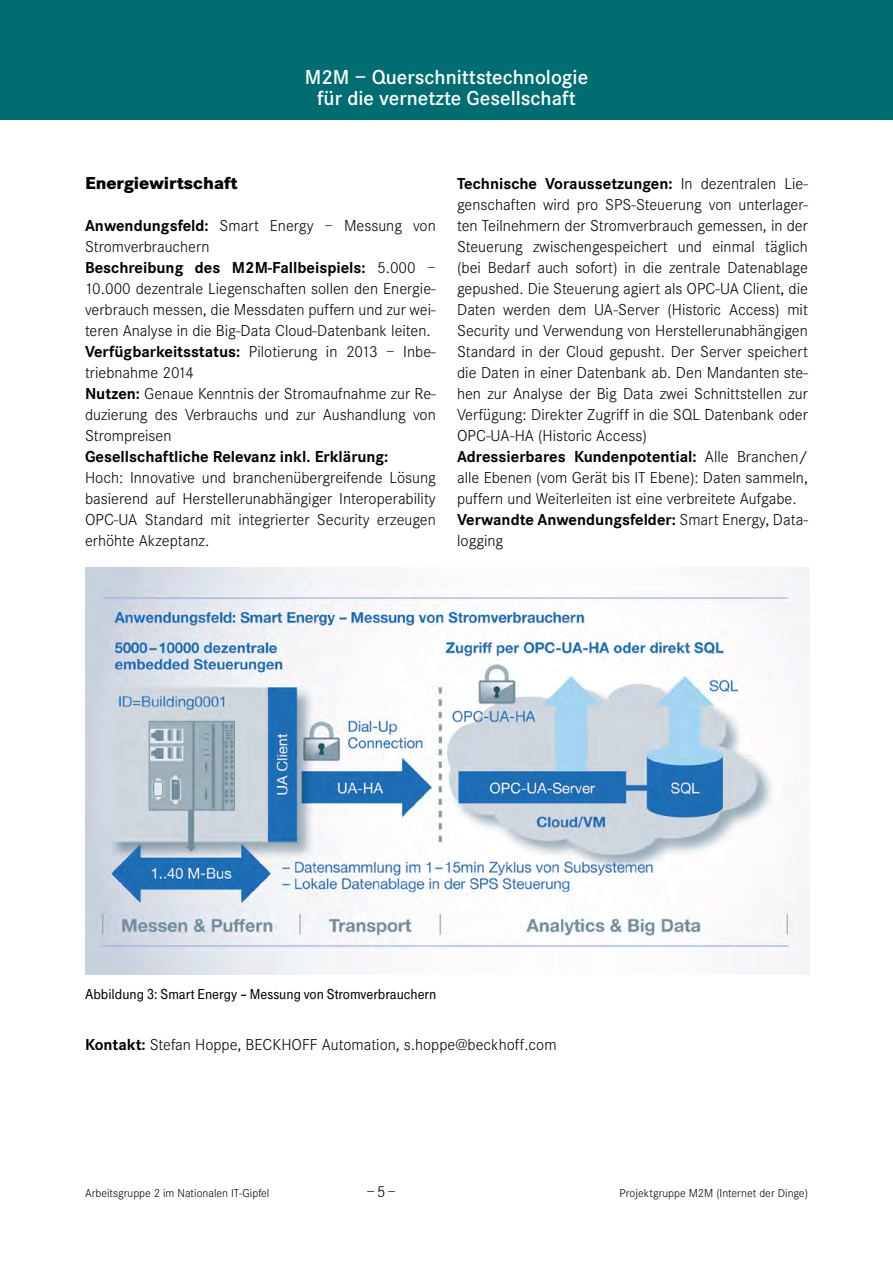
<style>
.page{position:relative;width:893px;height:1263px;background:#fff}
.page>*{position:absolute;margin:0;border:0;box-sizing:border-box;transform-origin:0 0}
.t1{font:600 21px/21px "Corporate S";color:#fff;text-align:center}
.t2{font:800 18px "Corporate S";color:#000}
.t3{font:300 16.5px/21px "Corporate S";color:#000}
.t4{font:700 16.5px "Corporate S";color:#000}
.t5{font:15px "Tele Grotesk Halb";color:#000}
.t6{font:300 12px "Corporate S";color:#000}
.s1{font-weight:700}
</style>
<div class="page">
<div style="left:0;top:0;width:893px;height:120px;background:#006d72"></div>
<img style="left:85px;top:567px;width:725px;height:408px">
<p class="t1" style="left:305px;top:67px;width:285px">M2M – Querschnittstechnologie für die vernetzte Gesellschaft</p>
<p class="t2" style="left:85px;top:172px;width:154px">Energiewirtschaft</p>
<p class="t3" style="left:85px;top:215px;width:352px"><span class="s1">Anwendungsfeld:</span> Smart Energy – Messung von Stromverbrauchern<br><span class="s1">Beschreibung des M2M-Fallbeispiels:</span> 5.000 – 10.000 dezentrale Liegenschaften sollen den Energie&shy;verbrauch messen, die Messdaten puffern und zur wei&shy;teren Analyse in die Big-Data Cloud-Datenbank leiten.<br><span class="s1">Verfügbarkeitsstatus:</span> Pilotierung in 2013 – Inbe&shy;triebnahme 2014<br><span class="s1">Nutzen:</span> Genaue Kenntnis der Stromaufnahme zur Re&shy;duzierung des Verbrauchs und zur Aushandlung von Strompreisen</p>
<p class="t4" style="left:85px;top:447px;width:305px">Gesellschaftliche Relevanz inkl. Erklärung:</p>
<p class="t3" style="left:85px;top:467px;width:352px;text-align:justify">Hoch: Innovative und branchenübergreifende Lösung basierend auf Herstellerunabhängiger Interoperability OPC-UA Standard mit integrierter Security erzeugen erhöhte Akzeptanz.</p>
<p class="t3" style="left:457px;top:173px;width:352px"><span class="s1">Technische Voraussetzungen:</span> In dezentralen Lie&shy;genschaften wird pro SPS-Steuerung von unterlager&shy;ten Teilnehmern der Stromverbrauch gemessen, in der Steuerung zwischengespeichert und einmal täglich (bei Bedarf auch sofort) in die zentrale Datenablage gepushed. Die Steuerung agiert als OPC-UA Client, die Daten werden dem UA-Server (Historic Access) mit Security und Verwendung von Herstellerunabhängigen Standard in der Cloud gepusht. Der Server speichert die Daten in einer Datenbank ab. Den Mandanten ste&shy;hen zur Analyse der Big Data zwei Schnittstellen zur Verfügung: Direkter Zugriff in die SQL Datenbank oder OPC-UA-HA (Historic Access)<br><span class="s1">Adressierbares Kundenpotential:</span> Alle Branchen/ alle Ebenen (vom Gerät bis IT Ebene): Daten sammeln, puffern und Weiterleiten ist eine verbreitete Aufgabe.<br><span class="s1">Verwandte Anwendungsfelder:</span> Smart Energy, Data&shy;logging</p>
<p class="t5" style="left:85px;top:986px;width:353px">Abbildung 3: Smart Energy – Messung von Stromverbrauchern</p>
<p class="t3" style="left:85px;top:1034px;width:473px"><span class="s1">Kontakt:</span> Stefan Hoppe, BECKHOFF Automation, s.hoppe@beckhoff.com</p>
<p class="t6" style="left:85px;top:1186px;width:186px">Arbeitsgruppe 2 im Nationalen IT-Gipfel</p>
<p class="t3" style="left:366px;top:1181px;width:31px">–5–</p>
<p class="t6" style="left:619px;top:1186px;width:190px">Projektgruppe M2M (Internet der Dinge)</p>
</div>
